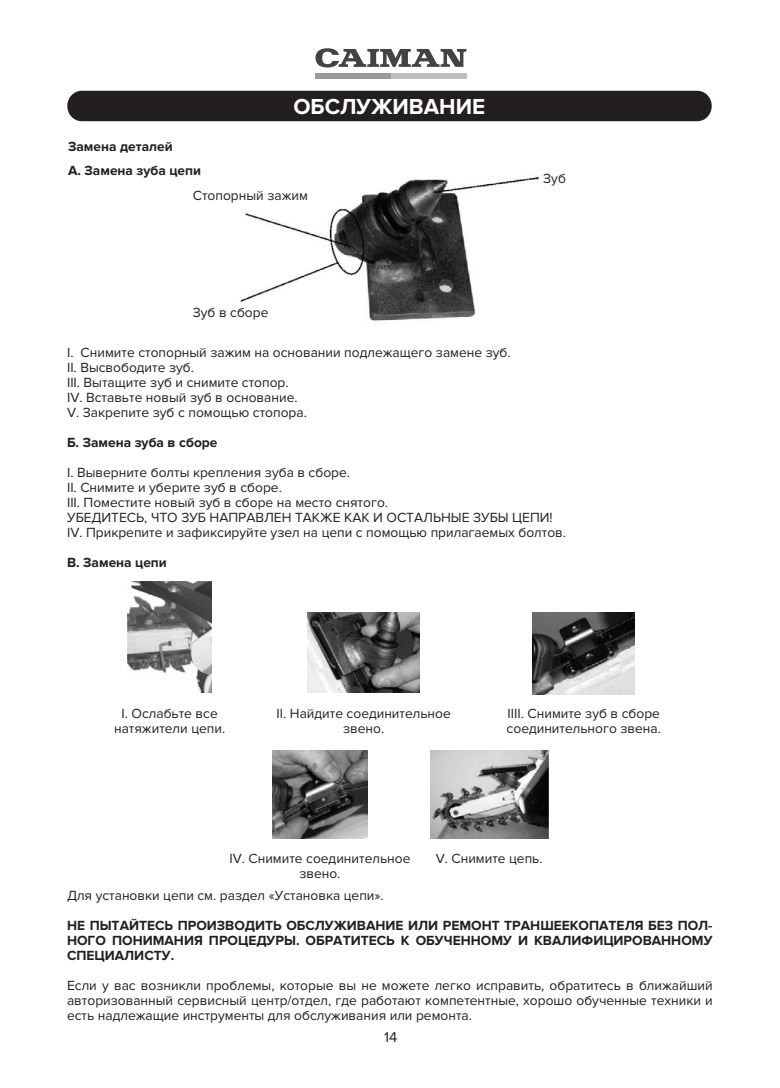
<style>
.page{position:relative;width:780px;height:1088px;background:#fff}
.page>*{position:absolute;margin:0;border:0;box-sizing:border-box;transform-origin:0 0}
.t1{font:700 22.5px "Proxima Nova";color:#fff}
.t2{font:14.62px "Proxima Nova";color:#231f20}
.t3{font:13.75px/15px "Proxima Nova";color:#231f20}
.t4{font:700 13.75px/15px "Proxima Nova";color:#231f20}
</style>
<div class="page">
<svg style="left:315px;top:48px;width:151px;height:20px"></svg>
<div style="left:316px;top:73px;width:75px;height:5px;background:#97999c"></div>
<div style="left:391px;top:73px;width:75px;height:5px;background:#bdbec1"></div>
<div style="left:67px;top:91px;width:644px;height:30px;background:#231f20;border-radius:15px"></div>
<img style="left:240px;top:176px;width:300px;height:145px">
<img style="left:128px;top:582px;width:83px;height:110px">
<img style="left:307px;top:612px;width:113px;height:80px">
<img style="left:533px;top:612px;width:101px;height:82px">
<img style="left:272px;top:750px;width:96px;height:89px">
<img style="left:430px;top:750px;width:118px;height:88px">
<p class="t4" style="left:68px;top:134px;width:134px;line-height:24.4px">Замена деталей<br>A. Замена зуба цепи</p>
<h1 class="t1" style="left:293px;top:93px;width:193px">ОБСЛУЖИВАНИЕ</h1>
<p class="t3" style="left:193px;top:188px;width:117px">Cтопорный зажим</p>
<p class="t3" style="left:193px;top:305px;width:77px">Зуб в сборе</p>
<p class="t3" style="left:543px;top:171px;width:24px">Зуб</p>
<p class="t3" style="left:67px;top:345px;width:445px">I. Снимите стопорный зажим на основании подлежащего замене зуб.<br>II. Высвободите зуб.<br>III. Вытащите зуб и снимите стопор.<br>IV. Вставьте новый зуб в основание.<br>V. Закрепите зуб с помощью стопора.</p>
<p class="t4" style="left:67px;top:435px;width:152px">Б. Замена зуба в сборе</p>
<p class="t3" style="left:67px;top:465px;width:500px">I. Выверните болты крепления зуба в сборе.<br>II. Снимите и уберите зуб в сборе.<br>III. Поместите новый зуб в сборе на место снятого.<br>УБЕДИТЕСЬ, ЧТО ЗУБ НАПРАВЛЕН ТАКЖЕ КАК И ОСТАЛЬНЫЕ ЗУБЫ ЦЕПИ!<br>IV. Прикрепите и зафиксируйте узел на цепи с помощью прилагаемых болтов.</p>
<p class="t4" style="left:67px;top:555px;width:101px">В. Замена цепи</p>
<p class="t3" style="left:114px;top:706px;width:113px;text-align:center">I. Ослабьте все натяжители цепи.</p>
<p class="t3" style="left:276px;top:706px;width:176px;text-align:center">II. Найдите соединительное звено.</p>
<p class="t3" style="left:506px;top:706px;width:156px">IIII. Снимите зуб в сборе соединительного звена.</p>
<p class="t3" style="left:229px;top:851px;width:182px;text-align:center">IV. Снимите соединительное звено.</p>
<p class="t3" style="left:435px;top:851px;width:108px">V. Снимите цепь.</p>
<p class="t3" style="left:67px;top:888px;width:318px">Для установки цепи см. раздел «Установка цепи».</p>
<p class="t4" style="left:67px;top:918px;width:647px;text-align:justify">НЕ ПЫТАЙТЕСЬ ПРОИЗВОДИТЬ ОБСЛУЖИВАНИЕ ИЛИ РЕМОНТ ТРАНШЕЕКОПАТЕЛЯ БЕЗ ПОЛ-НОГО ПОНИМАНИЯ ПРОЦЕДУРЫ. ОБРАТИТЕСЬ К ОБУЧЕННОМУ И КВАЛИФИЦИРОВАННОМУ СПЕЦИАЛИСТУ.</p>
<p class="t3" style="left:67px;top:978px;width:647px;text-align:justify">Если у вас возникли проблемы, которые вы не можете легко исправить, обратитесь в ближайший авторизованный сервисный центр/отдел, где работают компетентные, хорошо обученные техники и есть надлежащие инструменты для обслуживания или ремонта.</p>
<p class="t2" style="left:384px;top:1028px;width:15px">14</p>
</div>
